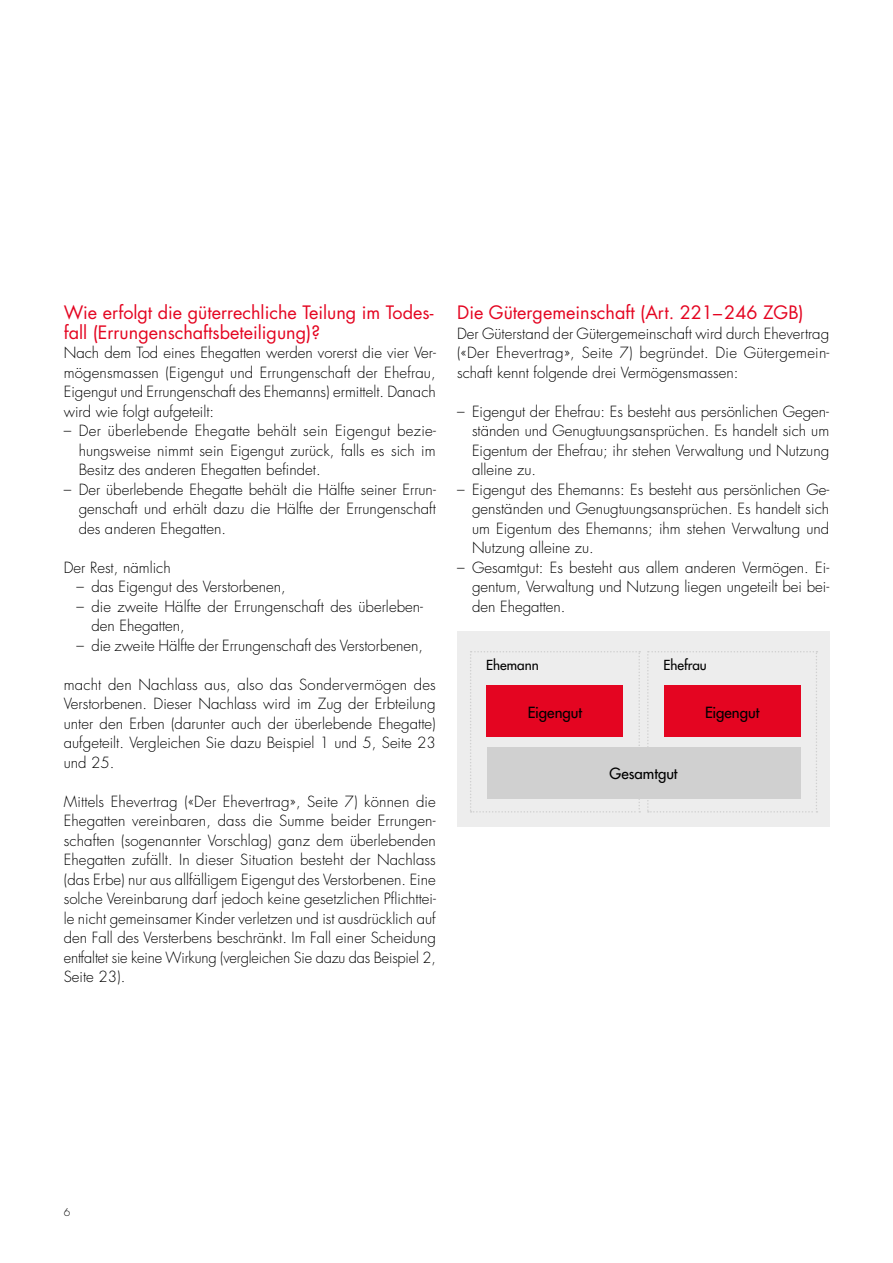
<style>
.page{position:relative;width:893px;height:1263px;background:#fff}
.page>*{position:absolute;margin:0;border:0;box-sizing:border-box;transform-origin:0 0}
.t1{font:18px/19.5px "Futura Std";color:#e40521}
.t2{font:300 15px/19.5px "Futura Std";color:#000;text-align:justify}
.t3{font:500 15px "Futura Std";color:#000}
.t4{font:500 13.5px "Futura Std";color:#000}
.t5{font:300 10.5px "Futura Std";color:#000}
</style>
<div class="page">
<div style="left:457px;top:631px;width:372px;height:195px;background:#ededed"></div>
<svg style="left:470px;top:651px;width:347px;height:161px"></svg>
<p class="t1" style="left:64px;top:303px;width:371px">Wie erfolgt die güterrechliche Teilung im Todes&shy;fall (Errungenschaftsbeteiligung)?</p>
<p class="t2" style="left:64px;top:343px;width:374px">Nach dem Tod eines Ehegatten werden vorerst die vier Ver&shy;mögensmassen (Eigengut und Errungenschaft der Ehefrau, Eigengut und Errungenschaft des Ehemanns) ermittelt. Danach wird wie folgt aufgeteilt:</p>
<p class="t2" style="left:79px;top:421px;width:359px;text-indent:-15px">– Der überlebende Ehegatte behält sein Eigengut bezie&shy;hungsweise nimmt sein Eigengut zurück, falls es sich im Besitz des anderen Ehegatten befindet.</p>
<p class="t2" style="left:79px;top:480px;width:359px;text-indent:-15px">– Der überlebende Ehegatte behält die Hälfte seiner Errun&shy;genschaft und erhält dazu die Hälfte der Errungenschaft des anderen Ehegatten.</p>
<p class="t2" style="left:64px;top:558px;width:108px">Der Rest, nämlich</p>
<p class="t2" style="left:77px;top:577px;width:211px">– das Eigengut des Verstorbenen,</p>
<p class="t2" style="left:91px;top:597px;width:333px;text-indent:-15px">– die zweite Hälfte der Errungenschaft des überleben&shy;den Ehegatten,</p>
<p class="t2" style="left:77px;top:636px;width:348px">– die zweite Hälfte der Errungenschaft des Verstorbenen,</p>
<p class="t2" style="left:64px;top:675px;width:374px">macht den Nachlass aus, also das Sondervermögen des Verstorbenen. Dieser Nachlass wird im Zug der Erbteilung unter den Erben (darunter auch der überlebende Ehegatte) aufgeteilt. Vergleichen Sie dazu Beispiel 1 und 5, Seite 23 und 25.</p>
<p class="t2" style="left:64px;top:792px;width:374px">Mittels Ehevertrag («Der Ehevertrag», Seite 7) können die Ehegatten vereinbaren, dass die Summe beider Errungen&shy;schaften (sogenannter Vorschlag) ganz dem überlebenden Ehegatten zufällt. In dieser Situation besteht der Nachlass (das Erbe) nur aus allfälligem Eigengut des Verstorbenen. Eine solche Vereinbarung darf jedoch keine gesetzlichen Pflichttei&shy;le nicht gemeinsamer Kinder verletzen und ist ausdrücklich auf den Fall des Versterbens beschränkt. Im Fall einer Scheidung entfaltet sie keine Wirkung (vergleichen Sie dazu das Beispiel 2, Seite 23).</p>
<p class="t1" style="left:457px;top:303px;width:348px">Die Gütergemeinschaft (Art. 221–246 ZGB)</p>
<p class="t2" style="left:457px;top:324px;width:374px">Der Güterstand der Gütergemeinschaft wird durch Ehevertrag («Der Ehevertrag», Seite 7) begründet. Die Gütergemein&shy;schaft kennt folgende drei Vermögensmassen:</p>
<p class="t2" style="left:472px;top:402px;width:359px;text-indent:-15px">– Eigengut der Ehefrau: Es besteht aus persönlichen Gegen&shy;ständen und Genugtuungsansprüchen. Es handelt sich um Eigentum der Ehefrau; ihr stehen Verwaltung und Nutzung alleine zu.</p>
<p class="t2" style="left:472px;top:480px;width:359px;text-indent:-15px">– Eigengut des Ehemanns: Es besteht aus persönlichen Ge&shy;genständen und Genugtuungsansprüchen. Es handelt sich um Eigentum des Ehemanns; ihm stehen Verwaltung und Nutzung alleine zu.</p>
<p class="t2" style="left:472px;top:558px;width:359px;text-indent:-15px">– Gesamtgut: Es besteht aus allem anderen Vermögen. Ei&shy;gentum, Verwaltung und Nutzung liegen ungeteilt bei bei&shy;den Ehegatten.</p>
<p class="t4" style="left:486px;top:657px;width:54px">Ehemann</p>
<p class="t3" style="left:528px;top:703px;width:56px">Eigengut</p>
<p class="t4" style="left:663px;top:657px;width:45px">Ehefrau</p>
<p class="t3" style="left:610px;top:764px;width:69px">Gesamtgut</p>
<p class="t3" style="left:705px;top:703px;width:56px">Eigengut</p>
<p class="t5" style="left:64px;top:1206px;width:8px">6</p>
</div>
